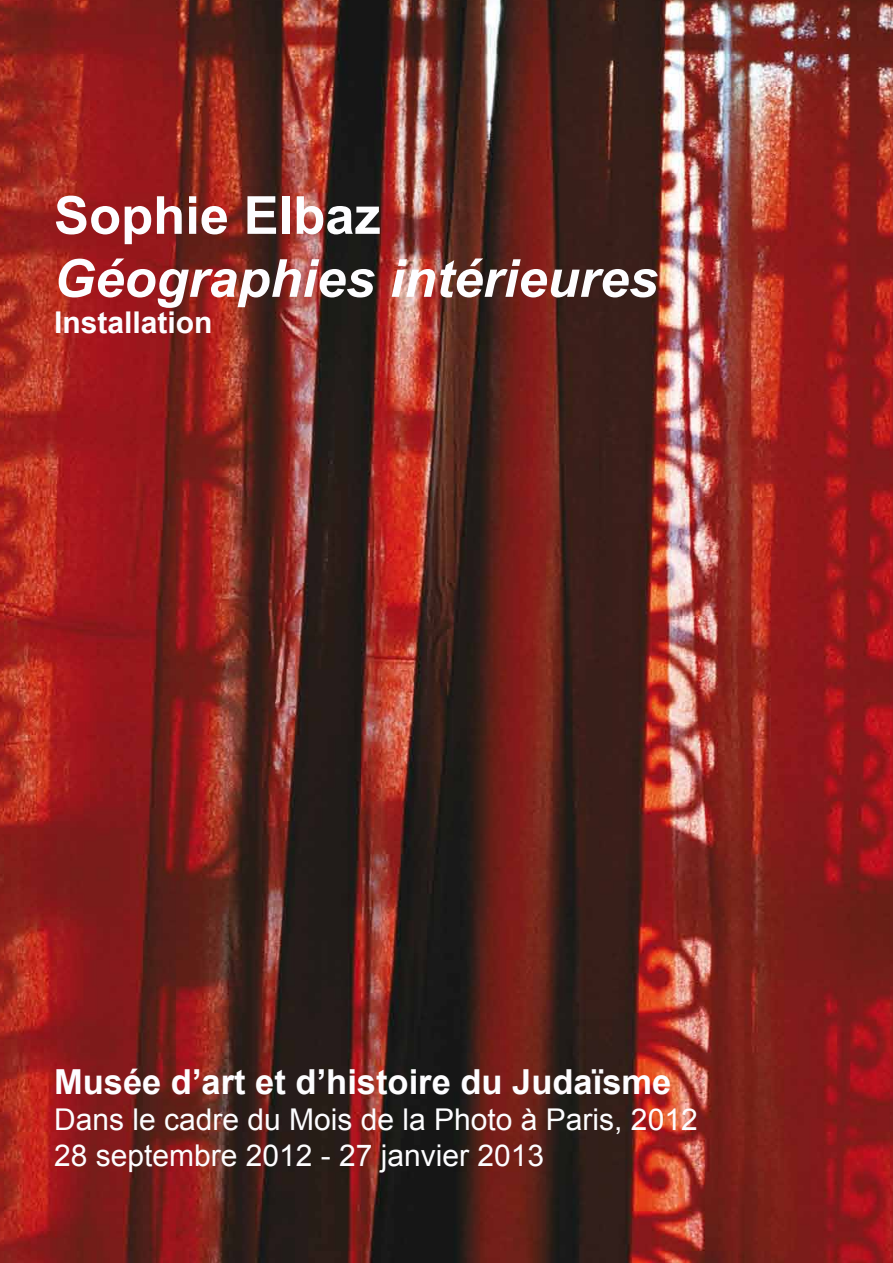
<style>
.page{position:relative;width:893px;height:1263px;background:#fff}
.page>*{position:absolute;margin:0;border:0;box-sizing:border-box;transform-origin:0 0}
.t1{font:italic 700 52.5px "Arial";color:#fdfdff}
.t2{font:700 52.5px "Arial";color:#fdfdff}
.t3{font:700 34.5px "Arial";color:#fdfdff}
.t4{font:30px/36px "Arial";color:#fdfdff}
.t5{font:700 30px "Arial";color:#fdfdff}
</style>
<div class="page">
<img style="left:0;top:0;width:893px;height:1263px">
<h1 class="t2" style="left:54px;top:180px;width:328px">Sophie Elbaz</h1>
<h1 class="t1" style="left:54px;top:243px;width:605px">Géographies intérieures</h1>
<p class="t5" style="left:54px;top:302px;width:160px">Installation</p>
<p class="t3" style="left:54px;top:1059px;width:619px">Musée d’art et d’histoire du Judaïsme</p>
<p class="t4" style="left:54px;top:1102px;width:645px">Dans le cadre du Mois de la Photo à Paris, 2012<br>28 septembre 2012 - 27 janvier 2013</p>
</div>
